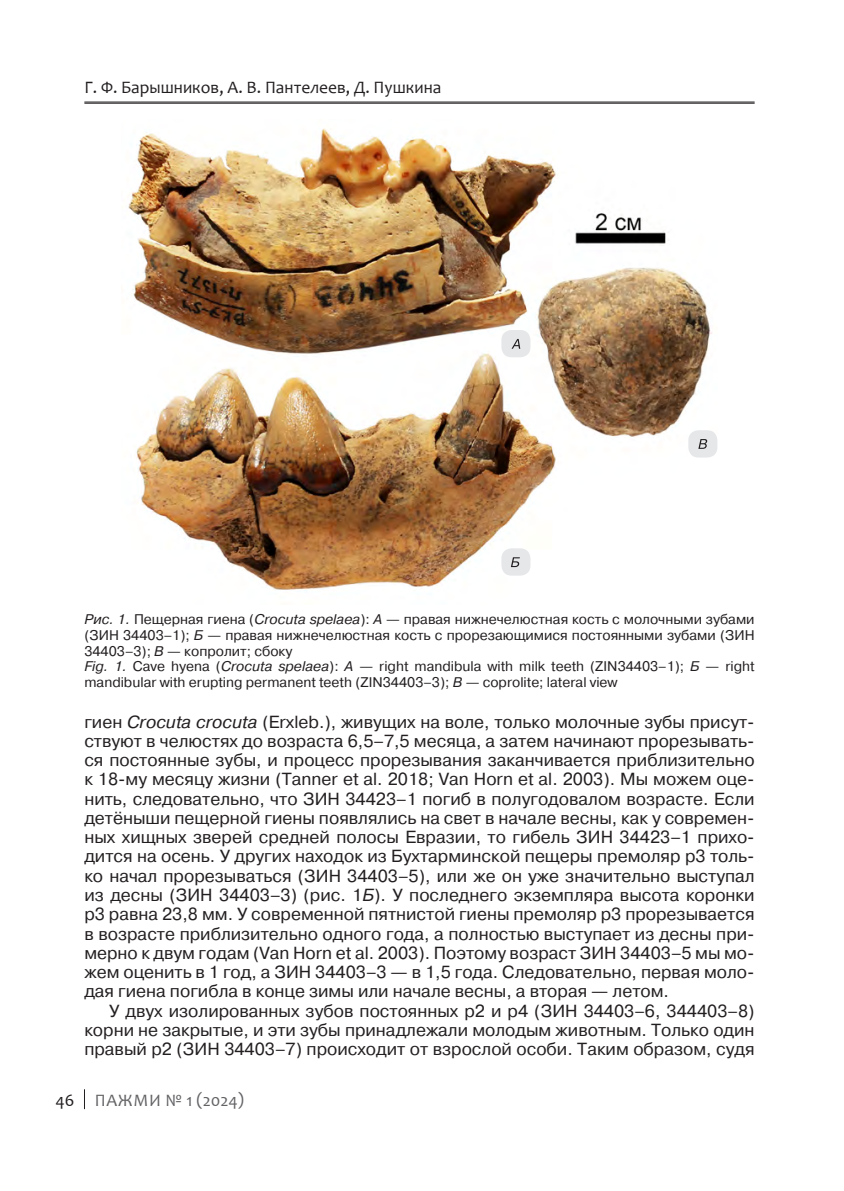
<style>
.page{position:relative;width:844px;height:1191px;background:#fff}
.page>*{position:absolute;margin:0;border:0;box-sizing:border-box;transform-origin:0 0}
.t1{font:17.5px/19.2px "Pragmatica";color:#231f20;text-align:justify}
.t2{font:17.5px "Candara";color:#231f20}
.t3{font:17.5px "Candara";letter-spacing:.02em;color:#636366}
.t4{font:14px/15.8px "Pragmatica";color:#231f20}
.s1{font-style:italic}
.s2{color:#231f20}
</style>
<div class="page">
<svg style="left:84px;top:1089px;width:1px;height:20px"></svg>
<hr style="left:84px;top:102px;width:670px;height:1px;background:#231f20">
<hr style="left:84px;top:103px;width:670px;height:1px;background:#231f20">
<img style="left:128px;top:128px;width:589px;height:463px">
<div style="left:501px;top:330px;width:29px;height:27px;background:#e6e7e9;border-radius:10px"></div>
<div style="left:501px;top:548px;width:29px;height:27px;background:#e6e7e9;border-radius:10px"></div>
<div style="left:688px;top:430px;width:29px;height:27px;background:#e6e7e9;border-radius:10px"></div>
<svg style="left:511px;top:339px;width:9px;height:10px"></svg>
<svg style="left:511px;top:557px;width:8px;height:10px"></svg>
<svg style="left:698px;top:439px;width:9px;height:10px"></svg>
<p class="t2" style="left:84px;top:77px;width:358px">Г. Ф. Барышников, А. В. Пантелеев, Д. Пушкина</p>
<p class="t4" style="left:84px;top:611px;width:671px"><span class="s1">Рис. 1.</span> Пещерная гиена (<span class="s1">Crocuta spelaea</span>): <span class="s1">A</span> — правая нижнечелюстная кость с молочными зубами (ЗИН 34403–1); <span class="s1">Б</span> — правая нижнечелюстная кость с прорезающимися постоянными зубами (ЗИН 34403–3); <span class="s1">В</span> — копролит; сбоку<br><span class="s1">Fig. 1.</span> Cave hyena (<span class="s1">Crocuta spelaea</span>): <span class="s1">A</span> — right mandibula with milk teeth (ZIN34403–1); <span class="s1">Б</span> — right mandibular with erupting permanent teeth (ZIN34403–3); <span class="s1">В</span> — coprolite; lateral view</p>
<p class="t1" style="left:84px;top:712px;width:671px">гиен <span class="s1">Crocuta crocuta</span> (Erxleb.), живущих на воле, только молочные зубы присут&shy;ствуют в челюстях до возраста 6,5–7,5 месяца, а затем начинают прорезывать&shy;ся постоянные зубы, и процесс прорезывания заканчивается приблизительно к -18-му месяцу жизни (Tanner et al. 2018; Van Horn et al. 2003). Мы можем оце&shy;нить, следовательно, что ЗИН 34423–1 погиб в полугодовалом возрасте. Если детёныши пещерной гиены появлялись на свет в начале весны, как у современ&shy;ных хищных зверей средней полосы Евразии, то гибель ЗИН 34423–1 прихо&shy;дится на осень. У других находок из Бухтарминской пещеры премоляр р3 толь&shy;ко начал прорезываться (ЗИН 34403–5), или же он уже значительно выступал из десны (ЗИН 34403–3) (рис. 1<span class="s1">Б</span>). У последнего экземпляра высота коронки р3 равна 23,8 мм. У современной пятнистой гиены премоляр р3 прорезывается в возрасте приблизительно одного года, а полностью выступает из десны при&shy;мерно к двум годам (Van Horn et al. 2003). Поэтому возраст ЗИН 34403–5 мы мо&shy;жем оценить в 1 год, а ЗИН 34403–3 — в 1,5 года. Следовательно, первая моло&shy;дая гиена погибла в конце зимы или начале весны, а вторая — летом.</p>
<p class="t1" style="left:84px;top:1001px;width:671px;text-indent:25px">У двух изолированных зубов постоянных р2 и р4 (ЗИН 34403–6, 344403–8) корни не закрытые, и эти зубы принадлежали молодым животным. Только один правый р2 (ЗИН 34403–7) происходит от взрослой особи. Таким образом, судя</p>
<p class="t3" style="left:55px;top:1088px;width:190px"><span class="s2">46</span> ПАЖМИ № 1 (2024)</p>
</div>
